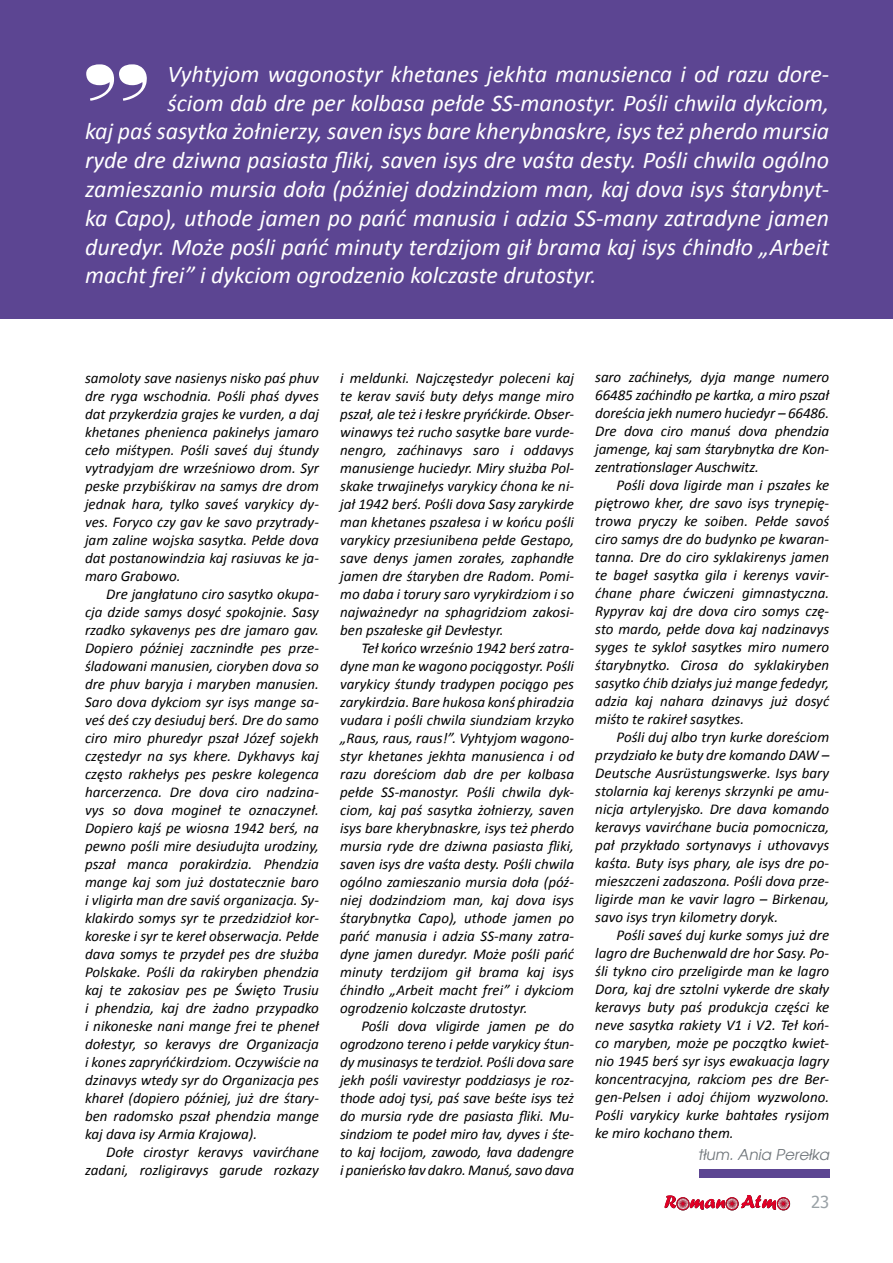
<style>
.page{position:relative;width:893px;height:1263px;background:#fff}
.page>*{position:absolute;margin:0;border:0;box-sizing:border-box;transform-origin:0 0}
.t1{font:90px "Bodnoff";color:#fff}
.t2{font:italic 24px "Calibri";color:#fff}
.t3{font:16.5px "Tahoma";color:#99a1a6}
.t4{font:italic 15px/18px "Calibri";color:#000;text-align:justify}
.t5{font:italic 15px "Avalon";color:#72787d}
</style>
<div class="page">
<svg style="left:664px;top:1195px;width:126px;height:15px"></svg>
<div style="left:0;top:0;width:893px;height:319px;background:#5c4592"></div>
<div style="left:699px;top:1169px;width:130px;height:9px;background:#5c4592"></div>
<h1 class="t1" style="left:84px;top:-1px;width:67px">„</h1>
<h2 class="t2" style="left:168px;top:59px;width:663px">Vyhtyjom wagonostyr khetanes jekhta manusienca i od razu dore-</h2>
<h2 class="t2" style="left:168px;top:88px;width:663px">ściom dab dre per kolbasa pełde SS-manostyr. Pośli chwila dykciom,</h2>
<h2 class="t2" style="left:85px;top:117px;width:746px">kaj paś sasytka żołnierzy, saven isys bare kherybnaskre, isys też pherdo mursia</h2>
<h2 class="t2" style="left:85px;top:145px;width:746px">ryde dre dziwna pasiasta fliki, saven isys dre vaśta desty. Pośli chwila ogólno</h2>
<h2 class="t2" style="left:85px;top:174px;width:746px">zamieszanio mursia doła (później dodzindziom man, kaj dova isys śtarybnyt-</h2>
<h2 class="t2" style="left:85px;top:203px;width:746px">ka Capo), uthode jamen po pańć manusia i adzia SS-many zatradyne jamen</h2>
<h2 class="t2" style="left:85px;top:232px;width:746px">duredyr. Może pośli pańć minuty terdzijom gił brama kaj isys ćhindło „Arbeit</h2>
<h2 class="t2" style="left:85px;top:261px;width:513px">macht frei” i dykciom ogrodzenio kolczaste drutostyr.</h2>
<p class="t4" style="left:85px;top:368px;width:235px">samoloty save nasienys nisko paś phuv dre ryga wschodnia. Pośli phaś dyves dat przykerdzia grajes ke vurden, a daj khetanes phenienca pakinełys jamaro ceło miśtypen. Pośli saveś duj śtundy vytradyjam dre wrześniowo drom. Syr peske przybiśkirav na samys dre drom jednak hara, tylko saveś varykicy dy&shy;ves. Foryco czy gav ke savo przytrady&shy;jam zaline wojska sasytka. Pełde dova dat postanowindzia kaj rasiuvas ke ja&shy;maro Grabowo.</p>
<p class="t4" style="left:85px;top:584px;width:235px;text-indent:21px">Dre jangłatuno ciro sasytko okupa&shy;cja dzide samys dosyć spokojnie. Sasy rzadko sykavenys pes dre jamaro gav.<br>Dopiero później zacznindłe pes prze&shy;śladowani manusien, cioryben dova so dre phuv baryja i maryben manusien.<br>Saro dova dykciom syr isys mange sa&shy;veś deś czy desiuduj berś. Dre do samo ciro miro phuredyr pszał Józef sojekh częstedyr na sys khere. Dykhavys kaj często rakhełys pes peskre kolegenca harcerzenca. Dre dova ciro nadzina&shy;vys so dova mogineł te oznaczyneł.<br>Dopiero kajś pe wiosna 1942 berś, na pewno pośli mire desiudujta urodziny, pszał manca porakirdzia. Phendzia mange kaj som już dostatecznie baro i vligirła man dre saviś organizacja. Sy&shy;klakirdo somys syr te przedzidzioł kor&shy;koreske i syr te kereł obserwacja. Pełde dava somys te przydeł pes dre służba Polskake. Pośli da rakiryben phendzia kaj te zakosiav pes pe Święto Trusiu i phendzia, kaj dre żadno przypadko i nikoneske nani mange frei te pheneł dołestyr, so keravys dre Organizacja i kones zapryńćkirdziom. Oczywiście na dzinavys wtedy syr do Organizacja pes khareł (dopiero później, już dre śtary&shy;ben radomsko pszał phendzia mange kaj dava isy Armia Krajowa).</p>
<p class="t4" style="left:85px;top:1142px;width:235px;text-align:right">Dołe cirostyr keravys vavirćhane zadani, rozligiravys garude rozkazy</p>
<p class="t4" style="left:340px;top:368px;width:235px">i meldunki. Najczęstedyr poleceni kaj te kerav saviś buty dełys mange miro pszał, ale też i łeskre pryńćkirde. Obser&shy;winawys też rucho sasytke bare vurde&shy;nengro, zaćhinavys saro i oddavys manusienge huciedyr. Miry służba Pol&shy;skake trwajinełys varykicy ćhona ke ni&shy;jał 1942 berś. Pośli dova Sasy zarykirde man khetanes pszałesa i w końcu pośli varykicy przesiunibena pełde Gestapo, save denys jamen zorałes, zaphandłe jamen dre śtaryben dre Radom. Pomi&shy;mo daba i torury saro vyrykirdziom i so najważnedyr na sphagridziom zakosi&shy;ben pszałeske gił Devłestyr.</p>
<p class="t4" style="left:340px;top:638px;width:235px;text-indent:21px">Teł końco wrześnio 1942 berś zatra&shy;dyne man ke wagono pociągostyr. Pośli varykicy śtundy tradypen pociągo pes zarykirdzia. Bare hukosa konś phiradzia vudara i pośli chwila siundziam krzyko „Raus, raus, raus!”. Vyhtyjom wagono&shy;styr khetanes jekhta manusienca i od razu doreściom dab dre per kolbasa pełde SS-manostyr. Pośli chwila dyk&shy;ciom, kaj paś sasytka żołnierzy, saven isys bare kherybnaskre, isys też pherdo mursia ryde dre dziwna pasiasta fliki, saven isys dre vaśta desty. Pośli chwila ogólno zamieszanio mursia doła (póź&shy;niej dodzindziom man, kaj dova isys śtarybnytka Capo), uthode jamen po pańć manusia i adzia SS-many zatra&shy;dyne jamen duredyr. Może pośli pańć minuty terdzijom gił brama kaj isys ćhindło „Arbeit macht frei” i dykciom ogrodzenio kolczaste drutostyr.</p>
<p class="t4" style="left:340px;top:1016px;width:235px;text-indent:21px">Pośli dova vligirde jamen pe do ogrodzono tereno i pełde varykicy śtun&shy;dy musinasys te terdzioł. Pośli dova sare jekh pośli vavirestyr poddziasys je roz&shy;thode adoj tysi, paś save beśte isys też do mursia ryde dre pasiasta fliki. Mu&shy;sindziom te podeł miro łav, dyves i śte&shy;to kaj łocijom, zawodo, łava dadengre i panieńsko łav dakro. Manuś, savo dava</p>
<p class="t4" style="left:595px;top:367px;width:235px">saro zaćhinełys, dyja mange numero 66485 zaćhindło pe kartka, a miro pszał doreścia jekh numero huciedyr – 66486.<br>Dre dova ciro manuś dova phendzia jamenge, kaj sam śtarybnytka dre Kon&shy;zentrationslager Auschwitz.</p>
<p class="t4" style="left:595px;top:475px;width:235px;text-indent:21px">Pośli dova ligirde man i pszałes ke piętrowo kher, dre savo isys trynepię&shy;trowa pryczy ke soiben. Pełde savoś ciro samys dre do budynko pe kwaran&shy;tanna. Dre do ciro syklakirenys jamen te bageł sasytka gila i kerenys vavir&shy;ćhane phare ćwiczeni gimnastyczna.<br>Rypyrav kaj dre dova ciro somys czę&shy;sto mardo, pełde dova kaj nadzinavys syges te sykloł sasytkes miro numero śtarybnytko. Cirosa do syklakiryben sasytko ćhib działys już mange fededyr, adzia kaj nahara dzinavys już dosyć miśto te rakireł sasytkes.</p>
<p class="t4" style="left:595px;top:727px;width:235px;text-indent:21px">Pośli duj albo tryn kurke doreściom przydziało ke buty dre komando DAW – Deutsche Ausrüstungswerke. Isys bary stolarnia kaj kerenys skrzynki pe amu&shy;nicja artyleryjsko. Dre dava komando keravys vavirćhane bucia pomocnicza, pał przykłado sortynavys i uthovavys kaśta. Buty isys phary, ale isys dre po&shy;mieszczeni zadaszona. Pośli dova prze&shy;ligirde man ke vavir lagro – Birkenau, savo isys tryn kilometry doryk.</p>
<p class="t4" style="left:595px;top:925px;width:235px;text-indent:21px">Pośli saveś duj kurke somys już dre lagro dre Buchenwald dre hor Sasy. Po&shy;śli tykno ciro przeligirde man ke lagro Dora, kaj dre sztolni vykerde dre skały keravys buty paś produkcja części ke neve sasytka rakiety V1 i V2. Teł koń&shy;co maryben, może pe początko kwiet&shy;nio 1945 berś syr isys ewakuacja lagry koncentracyjna, rakciom pes dre Ber&shy;gen-Pelsen i adoj ćhijom wyzwolono.<br>Pośli varykicy kurke bahtałes rysijom ke miro kochano them.</p>
<p class="t5" style="left:698px;top:1146px;width:133px">tłum. Ania Perełka</p>
<p class="t3" style="left:811px;top:1190px;width:10px">23</p>
</div>
